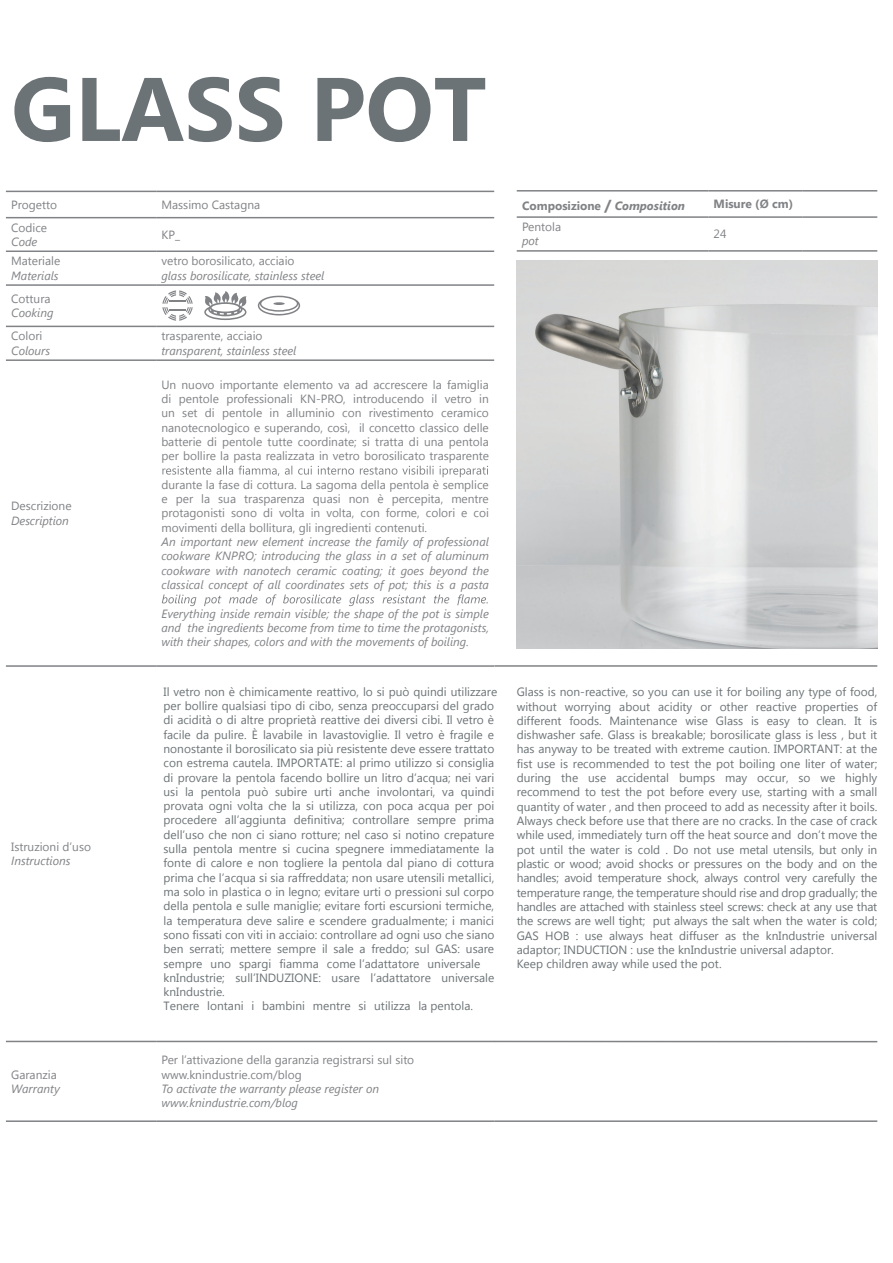
<style>
.page{position:relative;width:893px;height:1263px;background:#fff}
.page>*{position:absolute;margin:0;border:0;box-sizing:border-box;transform-origin:0 0}
.t1{font:700 90px "Segoe UI";color:#6c7376}
.t2{font:11.85px/14.2px "Segoe UI";color:#6c7376}
.t3{font:11.85px/14.2px "Segoe UI";color:#808285;text-align:justify}
.t4{font:italic 11.85px/14.2px "Segoe UI";color:#808285;text-align:justify}
.t5{font:700 11.85px "Segoe UI";color:#808285}
.s1{font-size:15.9px}
.s2{font-style:italic}
</style>
<div class="page">
<hr style="left:6px;top:191px;width:150px;height:1px;background:#808285">
<hr style="left:156px;top:191px;width:338px;height:1px;background:#808285">
<hr style="left:6px;top:217px;width:150px;height:1px;background:#808285">
<hr style="left:156px;top:217px;width:338px;height:1px;background:#808285">
<hr style="left:6px;top:250px;width:150px;height:2px;background:#808285">
<hr style="left:156px;top:250px;width:338px;height:2px;background:#808285">
<hr style="left:6px;top:284px;width:150px;height:2px;background:#808285">
<hr style="left:156px;top:284px;width:338px;height:2px;background:#808285">
<hr style="left:6px;top:326px;width:150px;height:1px;background:#808285">
<hr style="left:156px;top:326px;width:338px;height:1px;background:#808285">
<hr style="left:6px;top:359px;width:150px;height:2px;background:#808285">
<hr style="left:156px;top:359px;width:338px;height:2px;background:#808285">
<hr style="left:6px;top:665px;width:150px;height:2px;background:#808285">
<hr style="left:156px;top:665px;width:338px;height:2px;background:#808285">
<hr style="left:6px;top:1041px;width:150px;height:1px;background:#808285">
<hr style="left:156px;top:1041px;width:338px;height:1px;background:#808285">
<hr style="left:6px;top:1120px;width:150px;height:2px;background:#808285">
<hr style="left:156px;top:1120px;width:338px;height:2px;background:#808285">
<svg style="left:162px;top:466px;width:326px;height:11px"></svg>
<svg style="left:162px;top:594px;width:326px;height:12px"></svg>
<svg style="left:162px;top:290px;width:31px;height:31px"></svg>
<svg style="left:204px;top:291px;width:43px;height:29px"></svg>
<svg style="left:258px;top:296px;width:42px;height:19px"></svg>
<hr style="left:517px;top:190px;width:191px;height:2px;background:#808285">
<hr style="left:708px;top:190px;width:94px;height:2px;background:#808285">
<hr style="left:802px;top:190px;width:75px;height:2px;background:#808285">
<hr style="left:517px;top:216px;width:191px;height:2px;background:#808285">
<hr style="left:708px;top:216px;width:94px;height:2px;background:#808285">
<hr style="left:802px;top:216px;width:75px;height:2px;background:#808285">
<hr style="left:517px;top:250px;width:191px;height:2px;background:#808285">
<hr style="left:708px;top:250px;width:94px;height:2px;background:#808285">
<hr style="left:802px;top:250px;width:75px;height:2px;background:#808285">
<img style="left:517px;top:260px;width:360px;height:388px">
<hr style="left:494px;top:665px;width:383px;height:2px;background:#808285">
<hr style="left:494px;top:1041px;width:383px;height:1px;background:#808285">
<hr style="left:494px;top:1120px;width:383px;height:2px;background:#808285">
<h1 class="t1" style="left:11px;top:45px;width:477px">GLASS POT</h1>
<p class="t3" style="left:11px;top:197px;width:47px">Progetto</p>
<p class="t3" style="left:161px;top:197px;width:100px">Massimo Castagna</p>
<p class="t3" style="left:11px;top:220px;width:38px">Codice</p>
<p class="t4" style="left:11px;top:234px;width:28px">Code</p>
<p class="t3" style="left:161px;top:227px;width:20px">KP_</p>
<p class="t3" style="left:11px;top:253px;width:51px">Materiale</p>
<p class="t4" style="left:11px;top:268px;width:49px">Materials</p>
<p class="t3" style="left:11px;top:291px;width:41px">Cottura</p>
<p class="t4" style="left:11px;top:305px;width:44px">Cooking</p>
<p class="t3" style="left:11px;top:329px;width:33px">Colori</p>
<p class="t4" style="left:11px;top:343px;width:41px">Colours</p>
<p class="t3" style="left:11px;top:498px;width:62px">Descrizione</p>
<p class="t4" style="left:11px;top:513px;width:59px">Description</p>
<p class="t3" style="left:161px;top:253px;width:135px">vetro borosilicato, acciaio</p>
<p class="t4" style="left:161px;top:268px;width:164px">glass borosilicate, stainless steel</p>
<p class="t3" style="left:161px;top:329px;width:103px">trasparente, acciaio</p>
<p class="t4" style="left:161px;top:343px;width:136px">transparent, stainless steel</p>
<p class="t3" style="left:161px;top:377px;width:329px">Un nuovo importante elemento va ad accrescere la famiglia di pentole professionali KN-PRO, introducendo il vetro in un set di pentole in alluminio con rivestimento ceramico nanotecnologico e superando, così, il concetto classico delle batterie di pentole tutte coordinate; si tratta di una pentola per bollire la pasta realizzata in vetro borosilicato trasparente</p>
<p class="t3" style="left:161px;top:477px;width:329px">durante la fase di cottura. La sagoma della pentola è semplice e per la sua trasparenza quasi non è percepita, mentre protagonisti sono di volta in volta, con forme, colori e coi movimenti della bollitura, gli ingredienti contenuti.</p>
<p class="t4" style="left:161px;top:534px;width:329px">An important new element increase the family of professional cookware KNPRO; introducing the glass in a set of aluminum cookware with nanotech ceramic coating; it goes beyond the classical concept of all coordinates sets of pot; this is a pasta</p>
<p class="t4" style="left:161px;top:606px;width:329px">Everything inside remain visible; the shape of the pot is simple and the ingredients become from time to time the protagonists, with their shapes, colors and with the movements of boiling.</p>
<p class="t5" style="left:522px;top:197px;width:165px">Composizione <span class="s1">/</span> <span class="s2">Composition</span></p>
<p class="t5" style="left:714px;top:196px;width:81px">Misure (Ø cm)</p>
<p class="t3" style="left:522px;top:219px;width:41px">Pentola</p>
<p class="t4" style="left:522px;top:234px;width:18px">pot</p>
<p class="t3" style="left:714px;top:226px;width:14px">24</p>
<p class="t3" style="left:11px;top:839px;width:81px">Istruzioni d’uso</p>
<p class="t4" style="left:11px;top:853px;width:61px">Instructions</p>
<p class="t3" style="left:11px;top:1067px;width:47px">Garanzia</p>
<p class="t4" style="left:11px;top:1081px;width:50px">Warranty</p>
<p class="t2" style="left:164px;top:684px;width:335px">Il vetro non è chimicamente reattivo, lo si può quindi utilizzare per bollire qualsiasi tipo di cibo, senza preoccuparsi del grado di acidità o di altre proprietà reattive dei diversi cibi. Il vetro è facile da pulire. È lavabile in lavastoviglie. Il vetro è fragile e nonostante il borosilicato sia più resistente deve essere trattato con estrema cautela. IMPORTATE: al primo utilizzo si consiglia di provare la pentola facendo bollire un litro d’acqua; nei vari usi la pentola può subire urti anche involontari, va quindi provata ogni volta che la si utilizza, con poca acqua per poi procedere all’aggiunta definitiva; controllare sempre prima dell’uso che non ci siano rotture; nel caso si notino crepature sulla pentola mentre si cucina spegnere immediatamente la fonte di calore e non togliere la pentola dal piano di cottura prima che l’acqua si sia raffreddata; non usare utensili metallici, ma solo in plastica o in legno; evitare urti o pressioni sul corpo della pentola e sulle maniglie; evitare forti escursioni termiche, la temperatura deve salire e scendere gradualmente; i manici sono fissati con viti in acciaio: controllare ad ogni uso che siano ben serrati; mettere sempre il sale a freddo; sul GAS: usare sempre uno spargi fiamma come l’adattatore universale knIndustrie; sull’INDUZIONE: usare l’adattatore universale knIndustrie.<br>Tenere lontani i bambini mentre si utilizza la pentola.</p>
<p class="t2" style="left:517px;top:684px;width:362px">Glass is non-reactive, so you can use it for boiling any type of food, without worrying about acidity or other reactive properties of different foods. Maintenance wise Glass is easy to clean. It is dishwasher safe. Glass is breakable; borosilicate glass is less , but it has anyway to be treated with extreme caution. IMPORTANT: at the fist use is recommended to test the pot boiling one liter of water; during the use accidental bumps may occur, so we highly recommend to test the pot before every use, starting with a small quantity of water , and then proceed to add as necessity after it boils.<br>Always check before use that there are no cracks. In the case of crack while used, immediately turn off the heat source and don’t move the pot until the water is cold . Do not use metal utensils, but only in plastic or wood; avoid shocks or pressures on the body and on the handles; avoid temperature shock, always control very carefully the temperature range, the temperature should rise and drop gradually; the handles are attached with stainless steel screws: check at any use that the screws are well tight; put always the salt when the water is cold; GAS HOB : use always heat diffuser as the knIndustrie universal adaptor; INDUCTION : use the knIndustrie universal adaptor.<br>Keep children away while used the pot.</p>
<p class="t3" style="left:161px;top:1052px;width:254px">Per l’attivazione della garanzia registrarsi sul sito www.knindustrie.com/blog</p>
<p class="t4" style="left:161px;top:1081px;width:219px">To activate the warranty please register on www.knindustrie.com/blog</p>
</div>
